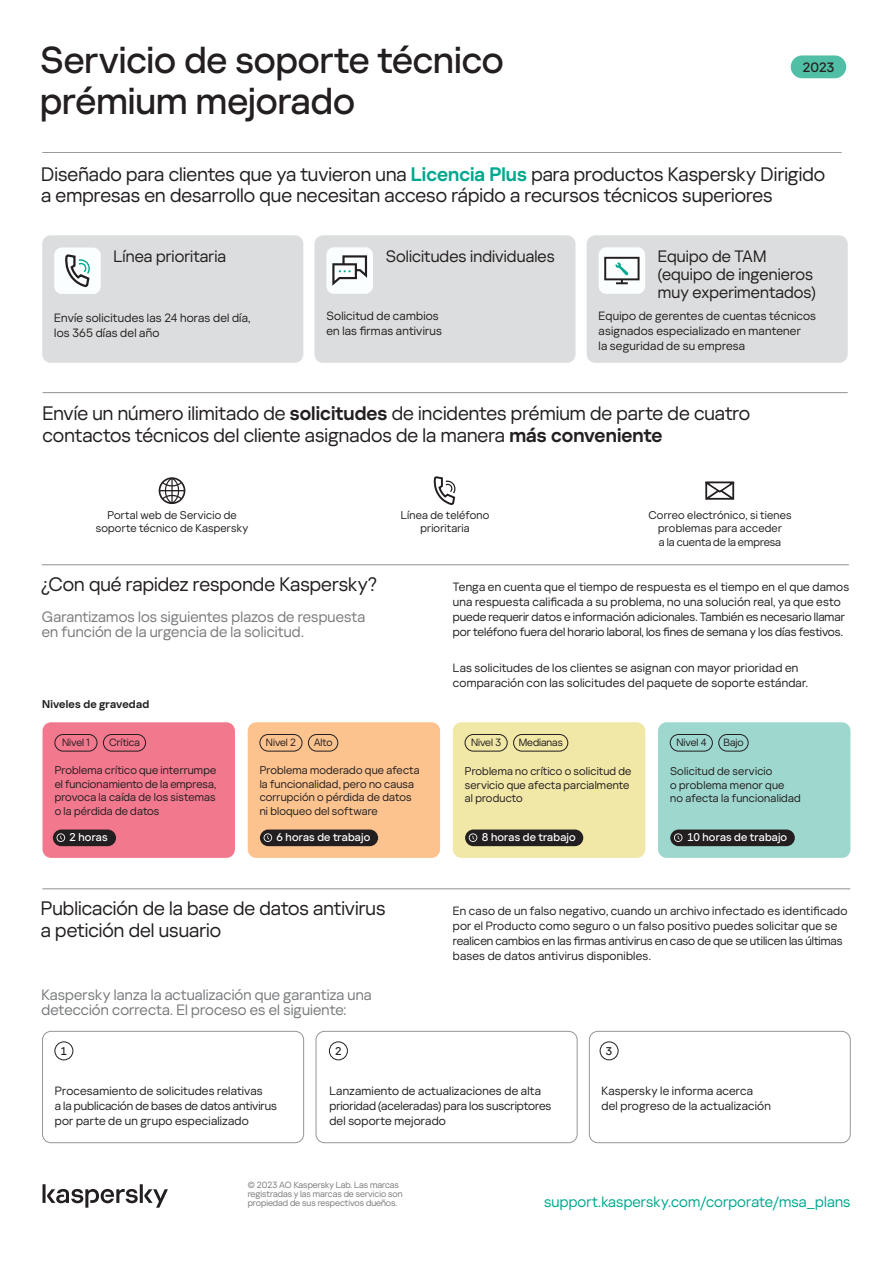
<style>
.page{position:relative;width:893px;height:1263px;background:#fff}
.page>*{position:absolute;margin:0;border:0;box-sizing:border-box;transform-origin:0 0}
.t1{font:500 37.5px/40.5px "Kaspersky Sans Display";color:#231f20}
.t2{font:19.5px/22.5px "Kaspersky Sans Display";color:#231f20}
.t3{font:16.5px/18px "Kaspersky Sans Display";letter-spacing:.005em;color:#231f20}
.t4{font:15px/15px "Kaspersky Sans Display";letter-spacing:.01em;color:#77797b}
.t5{font:15px "Kaspersky Sans Display";letter-spacing:.01em;color:#00a88e}
.t6{font:500 13.5px "Kaspersky Sans Display";color:#231f20}
.t7{font:12px/15px "Kaspersky Sans Display";letter-spacing:.015em;color:#231f20}
.t8{font:11.25px/13.5px "Kaspersky Sans Display";letter-spacing:.015em;color:#231f20}
.t9{font:500 11.25px "Kaspersky Sans Display";letter-spacing:.015em;color:#fff}
.t10{font:600 11.25px "Kaspersky Sans Display";letter-spacing:.02em;color:#231f20}
.t11{font:500 11.25px "Kaspersky Sans Display";color:#231f20}
.t12{font:10.5px "Kaspersky Sans Display";color:#231f20}
.t13{font:9px/9px "Kaspersky Sans Display";color:#77797b}
.s1{font-weight:600;color:#00a88e}
.s2{font-weight:600}
</style>
<div class="page">
<div style="left:43px;top:722px;width:192px;height:136px;background:#f2788e;border-radius:9px"></div>
<div style="left:791px;top:55px;width:55px;height:23px;background:#50bfa5;border-radius:11px"></div>
<hr style="left:42px;top:152px;width:800px;height:1px;background:#231f20">
<hr style="left:43px;top:392px;width:805px;height:1px;background:#231f20">
<hr style="left:42px;top:564px;width:807px;height:1px;background:#231f20">
<div style="left:658px;top:722px;width:192px;height:136px;background:#9dd7ce;border-radius:9px"></div>
<div style="left:453px;top:722px;width:192px;height:136px;background:#f1e7a6;border-radius:9px"></div>
<div style="left:248px;top:722px;width:192px;height:136px;background:#fcc38f;border-radius:9px"></div>
<div style="left:260px;top:829px;width:118px;height:17px;background:#231f20;border-radius:8px"></div>
<div style="left:587px;top:235px;width:261px;height:128px;background:#dcddde;border-radius:9px"></div>
<div style="left:599px;top:247px;width:46px;height:47px;background:#fbfeff;border-radius:8px"></div>
<div style="left:55px;top:734px;width:42px;height:17px;border:1px solid #231f20;border-radius:8px"></div>
<div style="left:465px;top:734px;width:42px;height:17px;border:1px solid #231f20;border-radius:8px"></div>
<div style="left:260px;top:734px;width:42px;height:17px;border:1px solid #231f20;border-radius:8px"></div>
<div style="left:670px;top:734px;width:43px;height:17px;border:1px solid #231f20;border-radius:8px"></div>
<div style="left:103px;top:734px;width:43px;height:17px;border:1px solid #231f20;border-radius:8px"></div>
<div style="left:513px;top:734px;width:55px;height:17px;border:1px solid #231f20;border-radius:8px"></div>
<div style="left:308px;top:734px;width:30px;height:17px;border:1px solid #231f20;border-radius:8px"></div>
<div style="left:718px;top:734px;width:30px;height:17px;border:1px solid #231f20;border-radius:8px"></div>
<div style="left:53px;top:829px;width:63px;height:17px;background:#231f20;border-radius:8px"></div>
<svg style="left:57px;top:833px;width:8px;height:9px"></svg>
<svg style="left:264px;top:833px;width:8px;height:9px"></svg>
<hr style="left:42px;top:888px;width:808px;height:1px;background:#231f20">
<div style="left:589px;top:1031px;width:262px;height:112px;border:1px solid #949698;border-radius:9px"></div>
<div style="left:316px;top:1031px;width:261px;height:112px;border:1px solid #949698;border-radius:9px"></div>
<div style="left:42px;top:1031px;width:262px;height:112px;border:1px solid #949698;border-radius:9px"></div>
<div style="left:55px;top:1041px;width:18px;height:19px;border:1px solid #231f20;border-radius:50%"></div>
<div style="left:329px;top:1041px;width:19px;height:19px;border:1px solid #231f20;border-radius:50%"></div>
<div style="left:600px;top:1041px;width:18px;height:19px;border:1px solid #231f20;border-radius:50%"></div>
<svg style="left:43px;top:1184px;width:125px;height:24px"></svg>
<div style="left:314px;top:235px;width:261px;height:128px;background:#dcddde;border-radius:9px"></div>
<div style="left:326px;top:247px;width:47px;height:47px;background:#fbfeff;border-radius:8px"></div>
<svg style="left:332px;top:255px;width:35px;height:31px"></svg>
<svg style="left:159px;top:477px;width:26px;height:27px"></svg>
<svg style="left:433px;top:476px;width:23px;height:29px"></svg>
<svg style="left:705px;top:482px;width:29px;height:18px"></svg>
<div style="left:42px;top:235px;width:261px;height:128px;background:#dcddde;border-radius:9px"></div>
<div style="left:54px;top:248px;width:47px;height:46px;background:#fbfeff;border-radius:8px"></div>
<svg style="left:65px;top:254px;width:25px;height:34px"></svg>
<svg style="left:604px;top:257px;width:35px;height:27px"></svg>
<div style="left:465px;top:829px;width:118px;height:17px;background:#231f20;border-radius:8px"></div>
<svg style="left:469px;top:833px;width:8px;height:9px"></svg>
<div style="left:670px;top:829px;width:125px;height:17px;background:#231f20;border-radius:8px"></div>
<svg style="left:674px;top:833px;width:8px;height:9px"></svg>
<h1 class="t1" style="left:40px;top:40px;width:465px">Servicio de soporte técnico prémium mejorado</h1>
<p class="t6" style="left:803px;top:59px;width:33px">2023</p>
<h2 class="t2" style="left:41px;top:164px;width:785px;line-height:21px">Diseñado para clientes que ya tuvieron una <span class="s1">Licencia Plus</span> para productos Kaspersky Dirigido a empresas en desarrollo que necesitan acceso rápido a recursos técnicos superiores</h2>
<h3 class="t3" style="left:114px;top:248px;width:114px">Línea prioritaria</h3>
<p class="t7" style="left:54px;top:311px;width:198px">Envíe solicitudes las 24 horas del día, los 365 días del año</p>
<h3 class="t3" style="left:386px;top:248px;width:171px">Solicitudes individuales</h3>
<p class="t7" style="left:326px;top:309px;width:117px">Solicitud de cambios en las firmas antivirus</p>
<h3 class="t3" style="left:658px;top:248px;width:159px">Equipo de TAM (equipo de ingenieros muy experimentados)</h3>
<p class="t7" style="left:599px;top:309px;width:219px">Equipo de gerentes de cuentas técnicos asignados especializado en mantener<br>la seguridad de su empresa</p>
<h2 class="t2" style="left:43px;top:402px;width:709px">Envíe un número ilimitado de <span class="s2">solicitudes</span> de incidentes prémium de parte de cuatro contactos técnicos del cliente asignados de la manera <span class="s2">más conveniente</span></h2>
<p class="t8" style="left:96px;top:508px;width:154px;text-align:center">Portal web de Servicio de soporte técnico de Kaspersky</p>
<p class="t8" style="left:401px;top:508px;width:90px;text-align:center">Línea de teléfono prioritaria</p>
<p class="t8" style="left:648px;top:508px;width:145px;text-align:center">Correo electrónico, si tienes problemas para acceder<br>a la cuenta de la empresa</p>
<h2 class="t2" style="left:41px;top:573px;width:337px">¿Con qué rapidez responde Kaspersky?</h2>
<p class="t4" style="left:42px;top:610px;width:325px">Garantizamos los siguientes plazos de respuesta en función de la urgencia de la solicitud.</p>
<p class="t10" style="left:42px;top:697px;width:109px">Niveles de gravedad</p>
<p class="t7" style="left:453px;top:579px;width:398px">Tenga en cuenta que el tiempo de respuesta es el tiempo en el que damos una respuesta calificada a su problema, no una solución real, ya que esto puede requerir datos e información adicionales. También es necesario llamar por teléfono fuera del horario laboral, los fines de semana y los días festivos.</p>
<p class="t7" style="left:453px;top:660px;width:357px">Las solicitudes de los clientes se asignan con mayor prioridad en comparación con las solicitudes del paquete de soporte estándar.</p>
<p class="t12" style="left:62px;top:736px;width:29px">Nivel 1</p>
<p class="t12" style="left:109px;top:736px;width:32px">Crítica</p>
<p class="t12" style="left:266px;top:736px;width:32px">Nivel 2</p>
<p class="t12" style="left:314px;top:736px;width:21px">Alto</p>
<p class="t12" style="left:471px;top:736px;width:32px">Nivel 3</p>
<p class="t12" style="left:519px;top:736px;width:46px">Medianas</p>
<p class="t12" style="left:676px;top:736px;width:31px">Nivel 4</p>
<p class="t12" style="left:723px;top:736px;width:22px">Bajo</p>
<p class="t8" style="left:55px;top:764px;width:163px;text-align:justify">Problema crítico que interrumpe el funcionamiento de la empresa, provoca la caída de los sistemas o la pérdida de datos</p>
<p class="t8" style="left:260px;top:764px;width:161px">Problema moderado que afecta la funcionalidad, pero no causa corrupción o pérdida de datos ni bloqueo del software</p>
<p class="t8" style="left:465px;top:765px;width:168px">Problema no crítico o solicitud de servicio que afecta parcialmente al producto</p>
<p class="t8" style="left:670px;top:765px;width:132px">Solicitud de servicio<br>o problema menor que<br>no afecta la funcionalidad</p>
<p class="t9" style="left:70px;top:831px;width:40px">2 horas</p>
<p class="t9" style="left:277px;top:831px;width:95px">6 horas de trabajo</p>
<p class="t9" style="left:482px;top:831px;width:95px">8 horas de trabajo</p>
<p class="t9" style="left:687px;top:831px;width:102px">10 horas de trabajo</p>
<h2 class="t2" style="left:41px;top:897px;width:346px">Publicación de la base de datos antivirus a petición del usuario</h2>
<p class="t7" style="left:453px;top:903px;width:396px">En caso de un falso negativo, cuando un archivo infectado es identificado por el Producto como seguro o un falso positivo puedes solicitar que se realicen cambios en las firmas antivirus en caso de que se utilicen las últimas bases de datos antivirus disponibles.</p>
<p class="t4" style="left:41px;top:988px;width:332px">Kaspersky lanza la actualización que garantiza una detección correcta. El proceso es el siguiente:</p>
<p class="t11" style="left:61px;top:1044px;width:8px">1</p>
<p class="t11" style="left:335px;top:1044px;width:8px">2</p>
<p class="t11" style="left:606px;top:1044px;width:8px">3</p>
<p class="t7" style="left:55px;top:1083px;width:224px">Procesamiento de solicitudes relativas<br>a la publicación de bases de datos antivirus por parte de un grupo especializado</p>
<p class="t7" style="left:329px;top:1083px;width:224px">Lanzamiento de actualizaciones de alta prioridad (aceleradas) para los suscriptores del soporte mejorado</p>
<p class="t7" style="left:602px;top:1083px;width:171px">Kaspersky le informa acerca del progreso de la actualización</p>
<p class="t13" style="left:248px;top:1180px;width:157px">© 2023 AO Kaspersky Lab. Las marcas registradas y las marcas de servicio son propiedad de sus respectivos dueños.</p>
<p class="t5" style="left:544px;top:1193px;width:308px">support.kaspersky.com/corporate/msa_plans</p>
</div>
